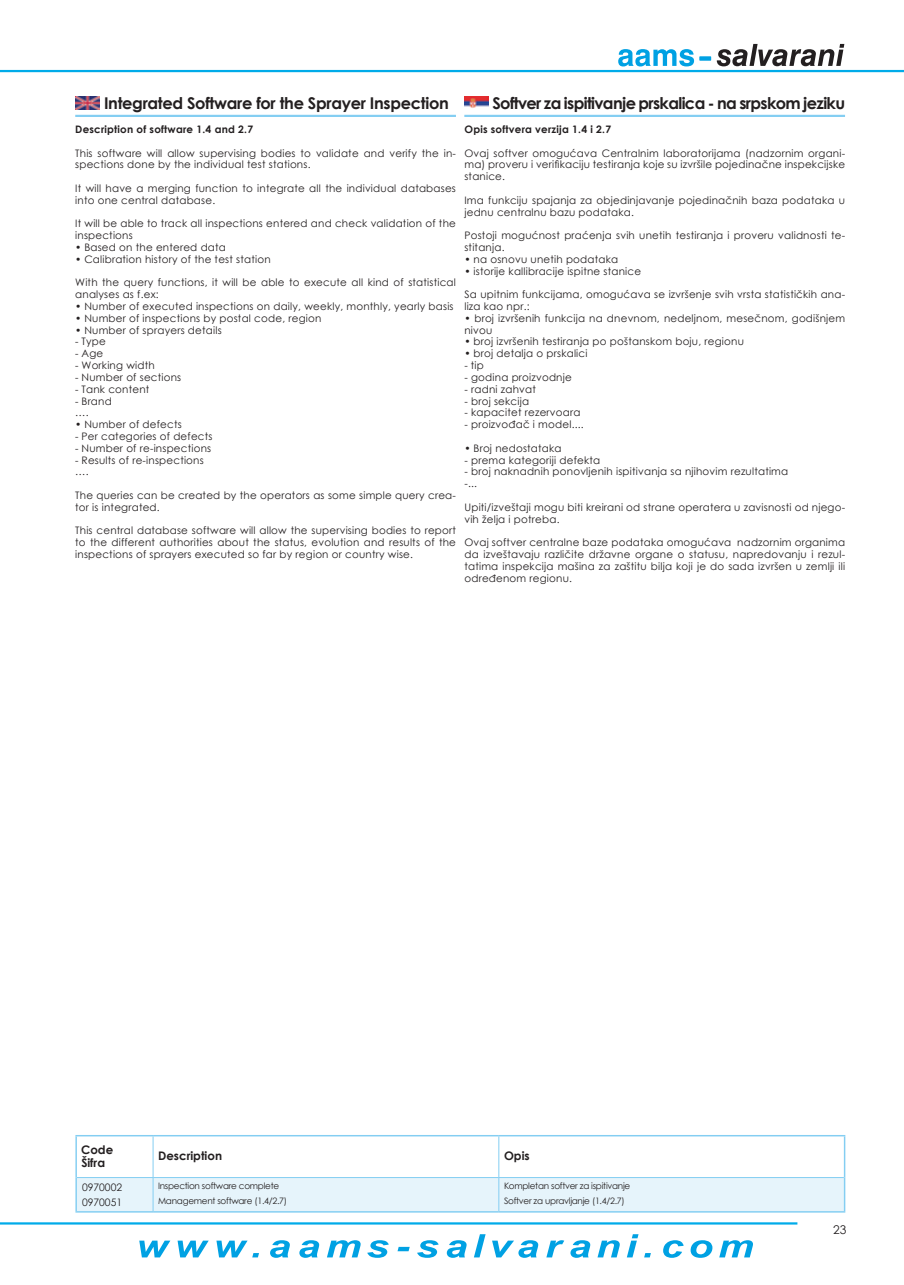
<style>
.page{position:relative;width:904px;height:1285px;background:#fff}
.page>*{position:absolute;margin:0;border:0;box-sizing:border-box;transform-origin:0 0}
.t1{font:700 16.2px "Century Gothic";letter-spacing:-.04em;color:#231f20}
.t2{font:700 16.2px "Century Gothic";letter-spacing:-.02em;color:#231f20}
.t3{font:700 13.35px "Century Gothic";color:#000}
.t4{font:700 11.85px "Century Gothic";color:#231f20}
.t5{font:10.35px/11.9px "Century Gothic";letter-spacing:.02em;color:#231f20}
.t6{font:700 10.35px "Century Gothic";letter-spacing:.02em;color:#231f20}
.t7{font:10.35px/14.7px "Century Gothic";color:#231f20}
.t8{font:8.85px/14.7px "Century Gothic";letter-spacing:-.03em;color:#231f20}
.s1{font-weight:400;font-size:12px;color:#231f20}
</style>
<div class="page">
<hr style="left:0;top:70px;width:904px;height:2px;background:#00abe9">
<hr style="left:0;top:1221px;width:797px;height:3px;background:#00abe9">
<svg style="left:618px;top:44px;width:226px;height:22px"></svg>
<svg style="left:139px;top:1234px;width:614px;height:23px"></svg>
<hr style="left:75px;top:115px;width:381px;height:2px;background:#84cef2">
<hr style="left:464px;top:115px;width:381px;height:2px;background:#84cef2">
<div style="left:77px;top:1177px;width:766px;height:33px;background:#e6f4fb"></div>
<hr style="left:75px;top:1177px;width:2px;height:33px;background:#84cef2">
<hr style="left:75px;top:1210px;width:78px;height:2px;background:#84cef2">
<hr style="left:153px;top:1210px;width:346px;height:2px;background:#84cef2">
<hr style="left:499px;top:1210px;width:346px;height:2px;background:#84cef2">
<hr style="left:75px;top:1136px;width:2px;height:41px;background:#84cef2">
<hr style="left:75px;top:1134px;width:78px;height:2px;background:#84cef2">
<hr style="left:77px;top:1176px;width:76px;height:1px;background:#84cef2">
<hr style="left:153px;top:1136px;width:1px;height:40px;background:#84cef2">
<hr style="left:153px;top:1134px;width:346px;height:2px;background:#84cef2">
<hr style="left:153px;top:1176px;width:346px;height:1px;background:#84cef2">
<hr style="left:498px;top:1136px;width:1px;height:40px;background:#84cef2">
<hr style="left:499px;top:1134px;width:346px;height:2px;background:#84cef2">
<hr style="left:843px;top:1136px;width:2px;height:41px;background:#84cef2">
<hr style="left:499px;top:1176px;width:344px;height:1px;background:#84cef2">
<hr style="left:153px;top:1177px;width:1px;height:33px;background:#84cef2">
<hr style="left:498px;top:1177px;width:1px;height:33px;background:#84cef2">
<hr style="left:843px;top:1177px;width:2px;height:33px;background:#84cef2">
<img style="left:75px;top:96px;width:24px;height:13px">
<img style="left:464px;top:96px;width:24px;height:12px">
<h1 class="t2" style="left:104px;top:91px;width:346px">Integrated Software for the Sprayer Inspection</h1>
<p class="t6" style="left:75px;top:121px;width:179px">Description of software 1.4 and 2.7</p>
<p class="t5" style="left:75px;top:147px;width:382px">This software will allow supervising bodies to validate and verify the in&shy;spections done by the individual test stations.</p>
<p class="t5" style="left:75px;top:182px;width:382px">It will have a merging function to integrate all the individual databases into one central database.</p>
<p class="t5" style="left:75px;top:217px;width:382px">It will be able to track all inspections entered and check validation of the inspections</p>
<p class="t5" style="left:75px;top:241px;width:152px">• Based on the entered data</p>
<p class="t5" style="left:75px;top:253px;width:197px">• Calibration history of the test station</p>
<p class="t5" style="left:75px;top:276px;width:382px">With the query functions, it will be able to execute all kind of statistical analyses as f.ex:</p>
<p class="t5" style="left:75px;top:300px;width:380px">• Number of executed inspections on daily, weekly, monthly, yearly basis</p>
<p class="t5" style="left:75px;top:312px;width:248px">• Number of inspections by postal code, region</p>
<p class="t5" style="left:75px;top:324px;width:148px">• Number of sprayers details</p>
<p class="t5" style="left:75px;top:335px;width:32px">- Type</p>
<p class="t5" style="left:75px;top:347px;width:30px">- Age</p>
<p class="t5" style="left:75px;top:359px;width:81px">- Working width</p>
<p class="t5" style="left:75px;top:371px;width:108px">- Number of sections</p>
<p class="t5" style="left:75px;top:383px;width:76px">- Tank content</p>
<p class="t5" style="left:75px;top:394px;width:38px">- Brand ….</p>
<p class="t5" style="left:75px;top:418px;width:108px">• Number of defects</p>
<p class="t5" style="left:75px;top:430px;width:139px">- Per categories of defects</p>
<p class="t5" style="left:75px;top:442px;width:137px">- Number of re-inspections</p>
<p class="t5" style="left:75px;top:453px;width:130px">- Results of re-inspections ….</p>
<p class="t5" style="left:75px;top:489px;width:382px">The queries can be created by the operators as some simple query crea&shy;tor is integrated.</p>
<p class="t5" style="left:75px;top:524px;width:382px;text-align:justify">This central database software will allow the supervising bodies to report to the different authorities about the status, evolution and results of the inspections of sprayers executed so far by region or country wise.</p>
<h1 class="t1" style="left:492px;top:91px;width:354px">Softver za ispitivanje prskalica - na srpskom jeziku</h1>
<p class="t6" style="left:464px;top:121px;width:148px">Opis softvera verzija 1.4 i 2.7</p>
<p class="t5" style="left:464px;top:147px;width:382px;text-align:justify">Ovaj softver omogućava Centralnim laboratorijama (nadzornim organi&shy;ma) proveru i verifikaciju testiranja koje su izvršile pojedinačne inspekcijske stanice.</p>
<p class="t5" style="left:464px;top:194px;width:382px">Ima funkciju spajanja za objedinjavanje pojedinačnih baza podataka u jednu centralnu bazu podataka.</p>
<p class="t5" style="left:464px;top:229px;width:382px">Postoji mogućnost praćenja svih unetih testiranja i proveru validnosti te&shy;stitanja.</p>
<p class="t5" style="left:464px;top:253px;width:155px">• na osnovu unetih podataka</p>
<p class="t5" style="left:464px;top:265px;width:178px">• istorije kallibracije ispitne stanice</p>
<p class="t5" style="left:464px;top:288px;width:382px">Sa upitnim funkcijama, omogućava se izvršenje svih vrsta statističkih ana&shy;liza kao npr.:</p>
<p class="t5" style="left:464px;top:312px;width:382px">• broj izvršenih funkcija na dnevnom, nedeljnom, mesečnom, godišnjem nivou</p>
<p class="t5" style="left:464px;top:335px;width:281px">• broj izvršenih testiranja po poštanskom boju, regionu</p>
<p class="t5" style="left:464px;top:347px;width:125px">• broj detalja o prskalici</p>
<p class="t5" style="left:464px;top:359px;width:21px">- tip</p>
<p class="t5" style="left:464px;top:371px;width:109px">- godina proizvodnje</p>
<p class="t5" style="left:464px;top:383px;width:73px">- radni zahvat</p>
<p class="t5" style="left:464px;top:394px;width:66px">- broj sekcija</p>
<p class="t5" style="left:464px;top:406px;width:118px">- kapacitet rezervoara</p>
<p class="t5" style="left:464px;top:418px;width:121px">- proizvođač i model....</p>
<p class="t5" style="left:464px;top:442px;width:99px">• Broj nedostataka</p>
<p class="t5" style="left:464px;top:453px;width:137px">- prema kategoriji defekta</p>
<p class="t5" style="left:464px;top:465px;width:325px">- broj naknadnih ponovljenih ispitivanja sa njihovim rezultatima -...</p>
<p class="t5" style="left:464px;top:501px;width:382px">Upiti/izveštaji mogu biti kreirani od strane operatera u zavisnosti od njego&shy;vih želja i potreba.</p>
<p class="t5" style="left:464px;top:536px;width:382px;text-align:justify">Ovaj softver centralne baze podataka omogućava nadzornim organima da izveštavaju različite državne organe o statusu, napredovanju i rezul&shy;tatima inspekcija mašina za zaštitu bilja koji je do sada izvršen u zemlji ili određenom regionu.</p>
<p class="t4" style="left:81px;top:1140px;width:34px">Code</p>
<p class="t4" style="left:158px;top:1146px;width:65px">Description</p>
<p class="t8" style="left:158px;top:1178px;width:131px">Inspection software complete<br>Management software (1.4/2.7)</p>
<p class="t4" style="left:81px;top:1152px;width:25px">Šifra</p>
<p class="t4" style="left:504px;top:1146px;width:27px">Opis</p>
<p class="t8" style="left:504px;top:1178px;width:128px">Kompletan softver za ispitivanje<br>Softver za upravljanje (1.4/2.7)</p>
<p class="t7" style="left:82px;top:1179px;width:42px">0970002<br>0970051</p>
<p class="t3" style="left:830px;top:1217px;width:18px">13<span class="s1">23</span></p>
</div>
